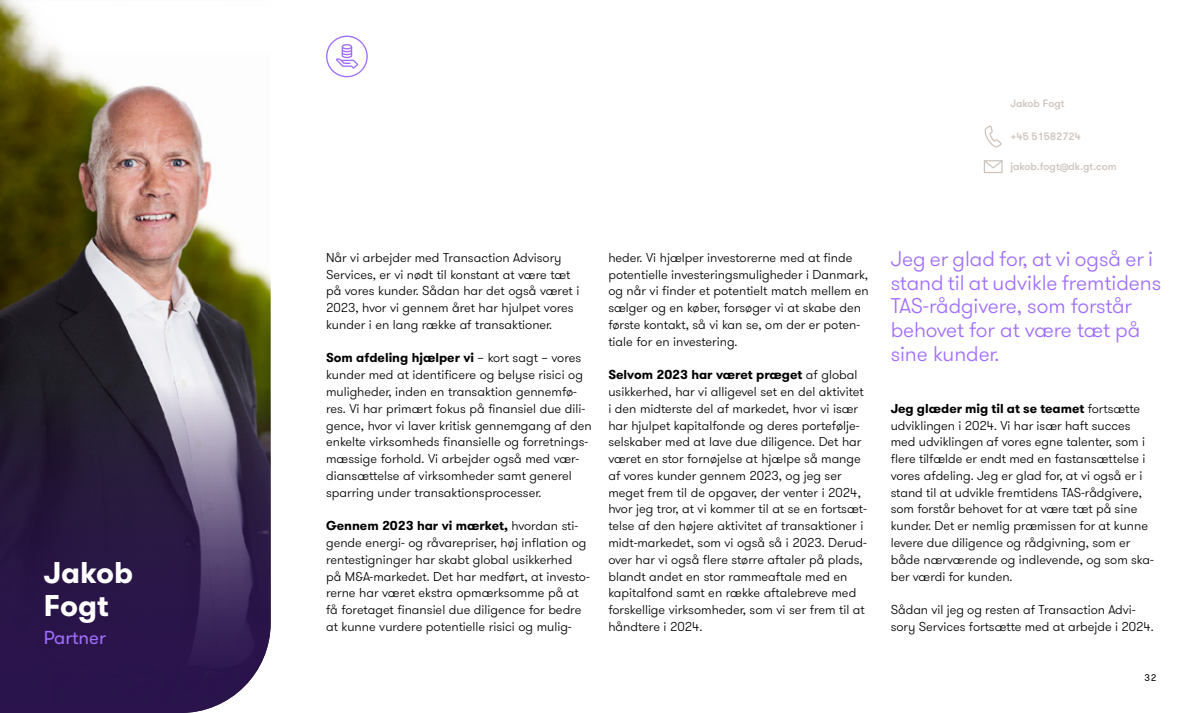
<style>
.page{position:relative;width:1200px;height:713px;background:#fff}
.page>*{position:absolute;margin:0;border:0;box-sizing:border-box;transform-origin:0 0}
.t1{font:700 30px/33px "GT Walsheim Pro";color:#fff}
.t2{font:300 21.25px/23.8px "GT Walsheim Pro";letter-spacing:-.005em;color:#a06dff}
.t3{font:18.75px "GT Walsheim Pro";color:#a06dff}
.t4{font:300 12.88px/16.8px "GT Walsheim Pro";color:#000}
.t5{font:500 10.62px "GT Walsheim Pro";color:#ccc4bd}
.t6{font:9.62px "GT Walsheim Pro";color:#000}
.s1{font-weight:700}
</style>
<div class="page">
<img style="left:0;top:0;width:60px;height:51px">
<img style="left:0;top:51px;width:271px;height:661px">
<svg style="left:984px;top:125px;width:18px;height:23px"></svg>
<div style="left:984px;top:160px;width:19px;height:13px;border:1px solid #ccc4bd"></div>
<svg style="left:983px;top:160px;width:20px;height:9px"></svg>
<svg style="left:326px;top:36px;width:42px;height:41px"></svg>
<h1 class="t1" style="left:44px;top:556px;width:91px">Jakob<br>Fogt</h1>
<h3 class="t3" style="left:44px;top:625px;width:64px">Partner</h3>
<p class="t5" style="left:1010px;top:97px;width:56px">Jakob Fogt</p>
<p class="t5" style="left:1010px;top:129px;width:72px">+45 51582724</p>
<p class="t5" style="left:1010px;top:160px;width:108px">jakob.fogt@dk.gt.com</p>
<p class="t4" style="left:326px;top:249px;width:255px">Når vi arbejder med Transaction Advisory Services, er vi nødt til konstant at være tæt på vores kunder. Sådan har det også været i 2023, hvor vi gennem året har hjulpet vores kunder i en lang række af transaktioner.</p>
<p class="t4" style="left:326px;top:350px;width:267px"><span class="s1">Som afdeling hjælper vi</span> – kort sagt – vores kunder med at identificere og belyse risici og muligheder, inden en transaktion gennemfø&shy;res. Vi har primært fokus på finansiel due dili&shy;gence, hvor vi laver kritisk gennemgang af den enkelte virksomheds finansielle og forretnings&shy;mæssige forhold. Vi arbejder også med vær&shy;diansættelse af virksomheder samt generel sparring under transaktionsprocesser.</p>
<p class="t4" style="left:326px;top:517px;width:265px"><span class="s1">Gennem 2023 har vi mærket,</span> hvordan sti&shy;gende energi- og råvarepriser, høj inflation og rentestigninger har skabt global usikkerhed på M&amp;A-markedet. Det har medført, at investo&shy;rerne har været ekstra opmærksomme på at få foretaget finansiel due diligence for bedre at kunne vurdere potentielle risici og mulig-</p>
<p class="t4" style="left:608px;top:249px;width:262px">heder. Vi hjælper investorerne med at finde potentielle investeringsmuligheder i Danmark, og når vi finder et potentielt match mellem en sælger og en køber, forsøger vi at skabe den første kontakt, så vi kan se, om der er poten&shy;tiale for en investering.</p>
<p class="t4" style="left:608px;top:366px;width:260px"><span class="s1">Selvom 2023 har været præget</span> af global usikkerhed, har vi alligevel set en del aktivitet i den midterste del af markedet, hvor vi især har hjulpet kapitalfonde og deres portefølje&shy;selskaber med at lave due diligence. Det har været en stor fornøjelse at hjælpe så mange af vores kunder gennem 2023, og jeg ser meget frem til de opgaver, der venter i 2024, hvor jeg tror, at vi kommer til at se en fortsæt&shy;telse af den højere aktivitet af transaktioner i midt-markedet, som vi også så i 2023. Derud&shy;over har vi også flere større aftaler på plads, blandt andet en stor rammeaftale med en kapitalfond samt en række aftalebreve med forskellige virksomheder, som vi ser frem til at håndtere i 2024.</p>
<h2 class="t2" style="left:891px;top:247px;width:272px">Jeg er glad for, at vi også er i stand til at udvikle fremtidens<br>TAS-rådgivere, som forstår behovet for at være tæt på sine kunder.</h2>
<p class="t4" style="left:891px;top:400px;width:265px"><span class="s1">Jeg glæder mig til at se teamet</span> fortsætte udviklingen i 2024. Vi har især haft succes med udviklingen af vores egne talenter, som i flere tilfælde er endt med en fastansættelse i vores afdeling. Jeg er glad for, at vi også er i stand til at udvikle fremtidens TAS-rådgivere, som forstår behovet for at være tæt på sine kunder. Det er nemlig præmissen for at kunne levere due diligence og rådgivning, som er både nærværende og indlevende, og som ska&shy;ber værdi for kunden.</p>
<p class="t4" style="left:891px;top:601px;width:265px">Sådan vil jeg og resten af Transaction Advi&shy;sory Services fortsætte med at arbejde i 2024.</p>
<p class="t6" style="left:1144px;top:671px;width:13px">32</p>
</div>
